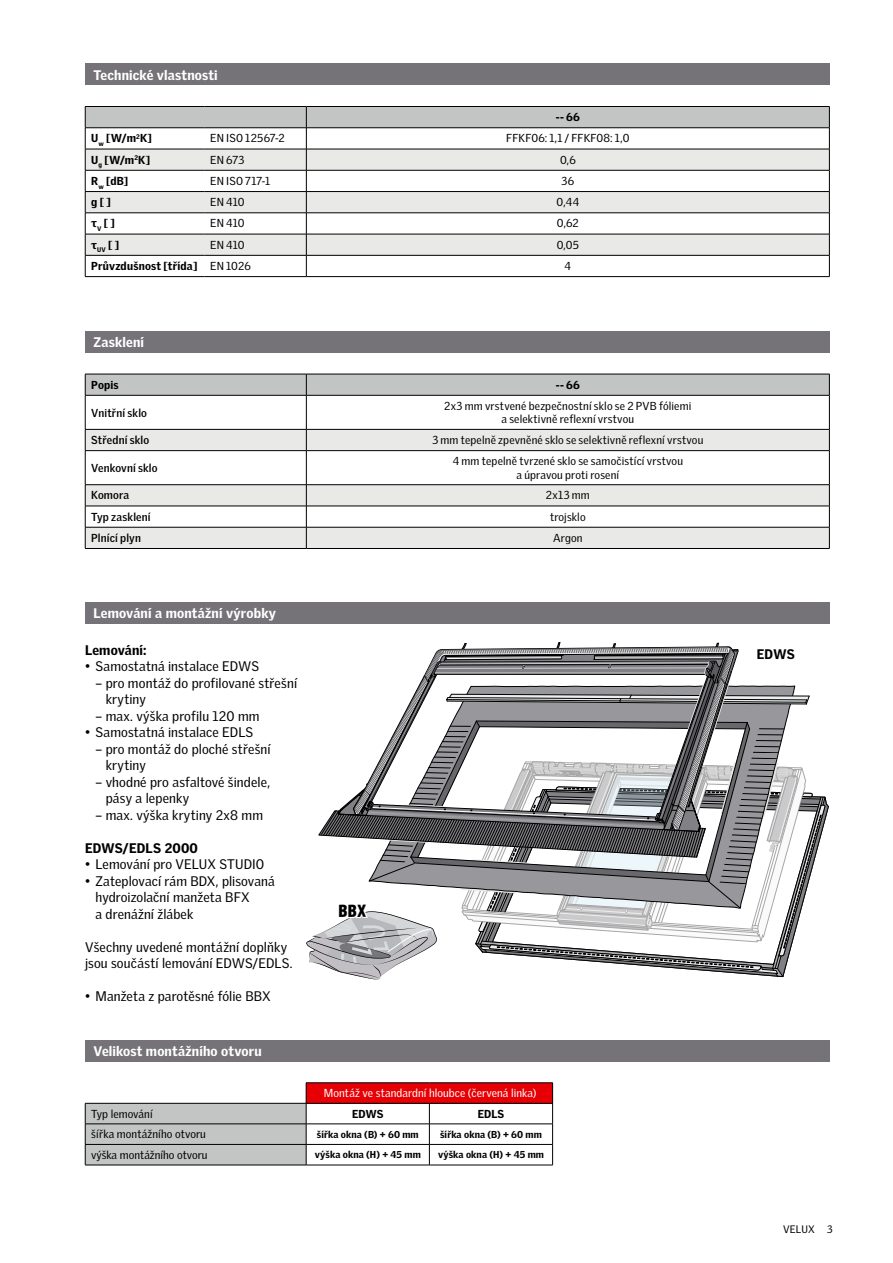
<style>
.page{position:relative;width:893px;height:1263px;background:#fff}
.page>*{position:absolute;margin:0;border:0;box-sizing:border-box;transform-origin:0 0}
.t1{font:13.5px/16.5px "Velux Gothic";letter-spacing:.01em;color:#000}
.t2{font:900 13.5px "Velux Gothic";letter-spacing:.01em;color:#fff}
.t3{font:900 13.5px "Velux Gothic";letter-spacing:.01em;color:#000}
.t4{font:11.25px/13.5px "Velux Gothic";letter-spacing:.015em;color:#000;text-align:center}
.t5{font:900 11.25px "Velux Gothic";letter-spacing:.015em;color:#000}
.t6{font:700 11.25px "Velux Gothic";letter-spacing:.015em;color:#000}
.t7{font:11.25px "Velux Gothic";letter-spacing:.005em;color:#fff}
.t8{font:10.5px "Velux Gothic";letter-spacing:.015em;color:#000}
.t9{font:900 9.75px "Velux Gothic";letter-spacing:.015em;color:#000}
.s1{font-weight:400}
</style>
<div class="page">
<div style="left:85px;top:331px;width:744px;height:22px;background:#757377"></div>
<svg style="left:86px;top:396px;width:743px;height:33px"></svg>
<svg style="left:86px;top:430px;width:743px;height:118px;fill:#e9eae7"></svg>
<svg style="left:85px;top:374px;width:745px;height:21px"></svg>
<hr style="left:85px;top:395px;width:221px;height:1px;background:#000">
<hr style="left:85px;top:395px;width:1px;height:34px;background:#000">
<hr style="left:306px;top:395px;width:524px;height:1px;background:#000">
<hr style="left:306px;top:395px;width:1px;height:34px;background:#000">
<hr style="left:829px;top:395px;width:1px;height:34px;background:#000">
<hr style="left:85px;top:429px;width:221px;height:1px;background:#000">
<svg style="left:85px;top:430px;width:1px;height:20px"></svg>
<hr style="left:306px;top:429px;width:524px;height:1px;background:#000">
<svg style="left:306px;top:430px;width:1px;height:20px"></svg>
<svg style="left:829px;top:430px;width:1px;height:20px"></svg>
<hr style="left:85px;top:450px;width:221px;height:1px;background:#000">
<hr style="left:85px;top:451px;width:1px;height:33px;background:#000">
<hr style="left:306px;top:450px;width:524px;height:1px;background:#000">
<hr style="left:306px;top:451px;width:1px;height:33px;background:#000">
<hr style="left:829px;top:451px;width:1px;height:33px;background:#000">
<hr style="left:85px;top:484px;width:221px;height:1px;background:#000">
<hr style="left:306px;top:484px;width:524px;height:1px;background:#000">
<hr style="left:85px;top:506px;width:221px;height:1px;background:#000">
<hr style="left:306px;top:506px;width:524px;height:1px;background:#000">
<hr style="left:85px;top:527px;width:221px;height:1px;background:#000">
<svg style="left:85px;top:485px;width:1px;height:63px"></svg>
<hr style="left:306px;top:527px;width:524px;height:1px;background:#000">
<svg style="left:306px;top:485px;width:1px;height:63px"></svg>
<svg style="left:829px;top:485px;width:1px;height:63px"></svg>
<hr style="left:85px;top:548px;width:221px;height:1px;background:#000">
<hr style="left:306px;top:548px;width:524px;height:1px;background:#000">
<div style="left:85px;top:64px;width:744px;height:21px;background:#757377"></div>
<hr style="left:85px;top:276px;width:119px;height:1px;background:#000">
<hr style="left:204px;top:276px;width:102px;height:1px;background:#000">
<svg style="left:85px;top:106px;width:745px;height:170px"></svg>
<hr style="left:306px;top:276px;width:524px;height:1px;background:#000">
<div style="left:85px;top:1040px;width:745px;height:21px;background:#757377"></div>
<div style="left:306px;top:1083px;width:247px;height:20px;background:#e60005"></div>
<hr style="left:306px;top:1082px;width:123px;height:1px;background:#000">
<hr style="left:429px;top:1082px;width:124px;height:1px;background:#000">
<hr style="left:306px;top:1103px;width:123px;height:1px;background:#000">
<hr style="left:429px;top:1103px;width:124px;height:1px;background:#000">
<hr style="left:306px;top:1123px;width:123px;height:1px;background:#000">
<hr style="left:429px;top:1123px;width:124px;height:1px;background:#000">
<hr style="left:306px;top:1144px;width:123px;height:1px;background:#000">
<svg style="left:85px;top:1083px;width:222px;height:82px"></svg>
<hr style="left:429px;top:1144px;width:124px;height:1px;background:#000">
<svg style="left:429px;top:1103px;width:1px;height:62px"></svg>
<svg style="left:552px;top:1083px;width:1px;height:82px"></svg>
<hr style="left:85px;top:1165px;width:221px;height:1px;background:#000">
<hr style="left:306px;top:1165px;width:123px;height:1px;background:#000">
<hr style="left:429px;top:1165px;width:124px;height:1px;background:#000">
<div style="left:85px;top:602px;width:745px;height:21px;background:#757377"></div>
<svg style="left:306px;top:642px;width:522px;height:338px"></svg>
<p class="t2" style="left:94px;top:66px;width:126px">Technické vlastnosti</p>
<p class="t5" style="left:556px;top:110px;width:26px">-- 66</p>
<p class="t5" style="left:91px;top:131px;width:62px">U<sub>w</sub> [W/m<sup>2</sup>K]</p>
<p class="t4" style="left:210px;top:131px;width:76px">EN ISO 12567-2</p>
<p class="t4" style="left:506px;top:131px;width:125px">FFKF06: 1,1 / FFKF08: 1,0</p>
<p class="t5" style="left:91px;top:152px;width:60px">U<sub>g</sub> [W/m<sup>2</sup>K]</p>
<p class="t4" style="left:210px;top:153px;width:36px">EN 673</p>
<p class="t4" style="left:560px;top:153px;width:17px">0,6</p>
<p class="t5" style="left:91px;top:174px;width:38px">R<sub>w</sub> [dB]</p>
<p class="t4" style="left:210px;top:174px;width:61px">EN ISO 717-1</p>
<p class="t4" style="left:562px;top:174px;width:14px">36</p>
<p class="t5" style="left:91px;top:195px;width:21px">g [ ]</p>
<p class="t4" style="left:210px;top:195px;width:36px">EN 410</p>
<p class="t4" style="left:556px;top:195px;width:24px">0,44</p>
<p class="t5" style="left:91px;top:216px;width:25px">τ<sub>V</sub> [ ]</p>
<p class="t4" style="left:210px;top:216px;width:36px">EN 410</p>
<p class="t4" style="left:557px;top:216px;width:24px">0,62</p>
<p class="t5" style="left:91px;top:237px;width:30px">τ<sub>UV</sub> [ ]</p>
<p class="t4" style="left:210px;top:238px;width:36px">EN 410</p>
<p class="t4" style="left:557px;top:238px;width:24px">0,05</p>
<p class="t5" style="left:91px;top:259px;width:161px">Průvzdušnost [třída] <span class="s1">EN 1026</span></p>
<p class="t4" style="left:565px;top:259px;width:8px">4</p>
<p class="t2" style="left:94px;top:334px;width:52px">Zasklení</p>
<p class="t5" style="left:91px;top:377px;width:29px">Popis</p>
<p class="t5" style="left:556px;top:377px;width:26px">-- 66</p>
<p class="t6" style="left:91px;top:406px;width:57px">Vnitřní sklo</p>
<p class="t4" style="left:444px;top:399px;width:249px">2x3 mm vrstvené bezpečnostní sklo se 2 PVB fóliemi a selektivně reflexní vrstvou</p>
<p class="t6" style="left:91px;top:433px;width:60px">Střední sklo</p>
<p class="t4" style="left:432px;top:433px;width:273px">3 mm tepelně zpevněné sklo se selektivně reflexní vrstvou</p>
<p class="t6" style="left:91px;top:461px;width:68px">Venkovní sklo</p>
<p class="t4" style="left:453px;top:454px;width:232px">4 mm tepelně tvrzené sklo se samočistící vrstvou a úpravou proti rosení</p>
<p class="t6" style="left:91px;top:488px;width:40px">Komora</p>
<p class="t4" style="left:546px;top:488px;width:45px">2x13 mm</p>
<p class="t6" style="left:91px;top:510px;width:61px">Typ zasklení</p>
<p class="t4" style="left:550px;top:510px;width:37px">trojsklo</p>
<p class="t6" style="left:91px;top:531px;width:51px">Plnící plyn</p>
<p class="t4" style="left:553px;top:531px;width:31px">Argon</p>
<p class="t2" style="left:94px;top:604px;width:184px">Lemování a montážní výrobky</p>
<p class="t3" style="left:85px;top:641px;width:63px">Lemování:</p>
<p class="t1" style="left:85px;top:658px;width:176px">• Samostatná instalace EDWS</p>
<p class="t1" style="left:106px;top:675px;width:193px;text-indent:-10px">– pro montáž do profilované střešní krytiny</p>
<p class="t1" style="left:96px;top:708px;width:165px">– max. výška profilu 120 mm</p>
<p class="t1" style="left:85px;top:724px;width:170px">• Samostatná instalace EDLS</p>
<p class="t1" style="left:106px;top:741px;width:166px;text-indent:-10px">– pro montáž do ploché střešní krytiny</p>
<p class="t1" style="left:106px;top:774px;width:166px;text-indent:-10px">– vhodné pro asfaltové šindele, pásy a lepenky</p>
<p class="t1" style="left:96px;top:807px;width:169px">– max. výška krytiny 2x8 mm</p>
<p class="t3" style="left:85px;top:839px;width:114px">EDWS/EDLS 2000</p>
<p class="t1" style="left:85px;top:856px;width:181px">• Lemování pro VELUX STUDIO</p>
<p class="t1" style="left:96px;top:873px;width:181px;text-indent:-11px">• Zateplovací rám BDX, plisovaná hydroizolační manžeta BFX<br>a drenážní žlábek</p>
<p class="t1" style="left:85px;top:939px;width:209px">Všechny uvedené montážní doplňky jsou součástí lemování EDWS/EDLS.</p>
<p class="t1" style="left:85px;top:988px;width:187px">• Manžeta z parotěsné fólie BBX</p>
<p class="t2" style="left:94px;top:1042px;width:170px">Velikost montážního otvoru</p>
<p class="t7" style="left:324px;top:1086px;width:214px">Montáž ve standardní hloubce (červená linka)</p>
<p class="t4" style="left:91px;top:1107px;width:63px">Typ lemování</p>
<p class="t5" style="left:352px;top:1107px;width:33px">EDWS</p>
<p class="t5" style="left:478px;top:1107px;width:28px">EDLS</p>
<p class="t4" style="left:91px;top:1127px;width:116px">šířka montážního otvoru</p>
<p class="t9" style="left:317px;top:1128px;width:103px">šířka okna (B) + 60 mm</p>
<p class="t9" style="left:440px;top:1128px;width:103px">šířka okna (B) + 60 mm</p>
<p class="t4" style="left:91px;top:1148px;width:118px">výška montážního otvoru</p>
<p class="t9" style="left:315px;top:1149px;width:107px">výška okna (H) + 45 mm</p>
<p class="t9" style="left:438px;top:1149px;width:107px">výška okna (H) + 45 mm</p>
<p class="t3" style="left:757px;top:645px;width:39px">EDWS</p>
<p class="t8" style="left:783px;top:1223px;width:51px">VELUX 3</p>
</div>
